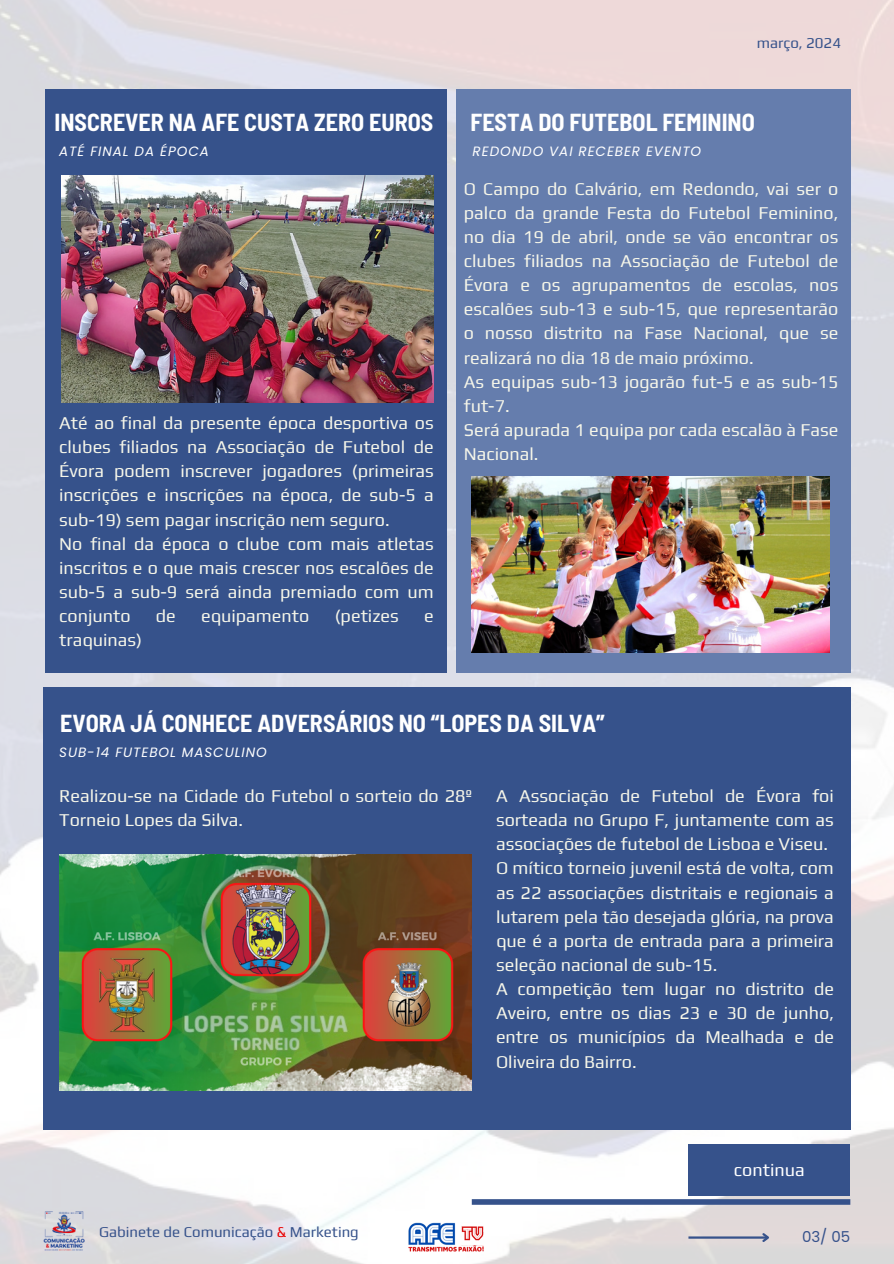
<style>
.page{position:relative;width:894px;height:1264px;background:#fff}
.page>*{position:absolute;margin:0;border:0;box-sizing:border-box;transform-origin:0 0}
.t1{font:700 semi-condensed 24px "Barlow";color:#fff}
.t2{font:18px/24.2px "Play";color:#f6f6e9}
.t3{font:18px "Play";color:#fff}
.t4{font:15px "Play";color:#36528b}
.t5{font:15px "Poppins";color:#36528b}
.t6{font:italic 13.5px "Poppins";letter-spacing:.07em;color:#fff}
.s1{color:#e80000}
</style>
<div class="page">
<img style="left:0;top:0;width:893px;height:1263px">
<div style="left:43px;top:687px;width:807px;height:442px;background:#36528b"></div>
<div style="left:471px;top:1199px;width:379px;height:5px;background:#36528b"></div>
<div style="left:688px;top:1144px;width:162px;height:52px;background:#36528b"></div>
<hr style="left:688px;top:1236px;width:79px;height:2px;background:#36528b">
<svg style="left:760px;top:1230px;width:11px;height:13px"></svg>
<div style="left:255px;top:0;width:500px;height:9px;background:#eed9d9"></div>
<img style="left:43px;top:1210px;width:41px;height:40px">
<img style="left:407px;top:1221px;width:77px;height:30px">
<div style="left:45px;top:89px;width:401px;height:583px;background:#36528b"></div>
<img style="left:62px;top:175px;width:371px;height:227px">
<div style="left:456px;top:89px;width:394px;height:583px;background:#657dad"></div>
<img style="left:471px;top:477px;width:358px;height:175px">
<img style="left:59px;top:854px;width:412px;height:236px">
<p class="t1" style="left:54px;top:107px;width:380px">INSCREVER NA AFE CUSTA ZERO EUROS</p>
<h2 class="t6" style="left:59px;top:141px;width:151px">ATÉ FINAL DA ÉPOCA</h2>
<h2 class="t2" style="left:59px;top:410px;width:376px">Até ao final da presente época desportiva os clubes filiados na Associação de Futebol de Évora podem inscrever jogadores (primeiras inscrições e inscrições na época, de sub-5 a sub-19) sem pagar inscrição nem seguro.<br>No final da época o clube com mais atletas inscritos e o que mais crescer nos escalões de sub-5 a sub-9 será ainda premiado com um conjunto</h2>
<h2 class="t2" style="left:156px;top:603px;width:21px">de</h2>
<h2 class="t2" style="left:201px;top:603px;width:110px">equipamento</h2>
<h2 class="t2" style="left:334px;top:603px;width:66px">(petizes</h2>
<h2 class="t2" style="left:424px;top:603px;width:11px">e</h2>
<h2 class="t2" style="left:59px;top:627px;width:84px">traquinas)</h2>
<h1 class="t4" style="left:756px;top:34px;width:86px">março, 2024</h1>
<h3 class="t1" style="left:470px;top:107px;width:286px">FESTA DO FUTEBOL FEMININO</h3>
<h2 class="t6" style="left:472px;top:141px;width:230px">REDONDO VAI RECEBER EVENTO</h2>
<p class="t2" style="left:463px;top:176px;width:376px">O Campo do Calvário, em Redondo, vai ser o palco da grande Festa do Futebol Feminino, no dia 19 de abril, onde se vão encontrar os clubes filiados na Associação de Futebol de Évora e os agrupamentos de escolas, nos escalões sub-13 e sub-15, que representarão o nosso distrito na Fase Nacional, que se realizará no dia 18 de maio próximo.<br>As equipas sub-13 jogarão fut-5 e as sub-15 fut-7.<br>Será apurada 1 equipa por cada escalão à Fase Nacional.</p>
<h1 class="t1" style="left:60px;top:707px;width:546px">EVORA JÁ CONHECE ADVERSÁRIOS NO “LOPES DA SILVA”</h1>
<p class="t6" style="left:59px;top:742px;width:209px">SUB-14 FUTEBOL MASCULINO</p>
<p class="t2" style="left:59px;top:783px;width:414px">Realizou-se na Cidade do Futebol o sorteio do 28º<br>Torneio Lopes da Silva.</p>
<h3 class="t2" style="left:496px;top:783px;width:339px">A Associação de Futebol de Évora foi sorteada no Grupo F, juntamente com as associações de futebol de Lisboa e Viseu.<br>O mítico torneio juvenil está de volta, com as 22 associações distritais e regionais a lutarem pela tão desejada glória, na prova que é a porta de entrada para a primeira seleção nacional de sub-15.<br>A competição tem lugar no distrito de Aveiro, entre os dias 23 e 30 de junho, entre os municípios da Mealhada e de Oliveira do Bairro.</h3>
<p class="t4" style="left:99px;top:1222px;width:261px">Gabinete de Comunicação <span class="s1">&amp;</span> Marketing</p>
<h2 class="t3" style="left:733px;top:1159px;width:72px">continua</h2>
<p class="t5" style="left:801px;top:1226px;width:50px">03/ 05</p>
</div>
